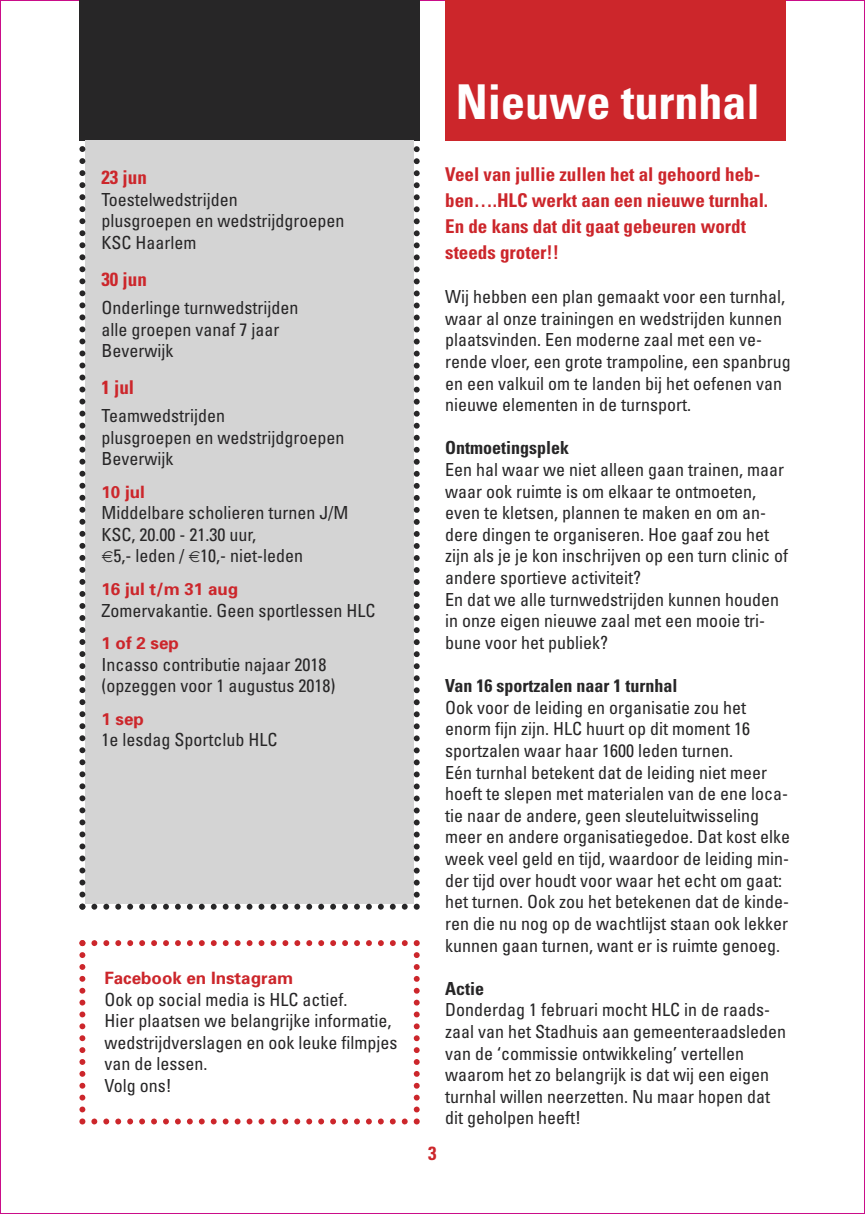
<style>
.page{position:relative;width:865px;height:1214px;background:#fff}
.page>*{position:absolute;margin:0;border:0;box-sizing:border-box;transform-origin:0 0}
.t1{font:700 condensed 48px "Univers";color:#fff}
.t2{font:700 condensed 19px/26px "Univers";color:#cc262b}
.t3{font:condensed 18px/21.6px "Univers";color:#272627}
.t4{font:700 condensed 18px "Univers";color:#272627}
.t5{font:700 17px "Univers";color:#cc262b}
</style>
<div class="page">
<div style="left:79px;top:0;width:341px;height:141px;background:#272627"></div>
<svg style="left:79px;top:940px;width:341px;height:184px"></svg>
<div style="left:445px;top:0;width:340px;height:141px;background:#cc262b"></div>
<div style="left:79px;top:140px;width:341px;height:769px;background:#d4d4d4"></div>
<p class="t2" style="left:101px;top:166px;width:47px">23 jun</p>
<p class="t3" style="left:101px;top:190px;width:244px">Toestelwedstrijden<br>plusgroepen en wedstrijdgroepen<br>KSC Haarlem</p>
<p class="t2" style="left:101px;top:268px;width:47px">30 jun</p>
<p class="t3" style="left:101px;top:298px;width:198px">Onderlinge turnwedstrijden alle groepen vanaf 7 jaar<br>Beverwijk</p>
<p class="t2" style="left:101px;top:376px;width:34px">1 jul</p>
<p class="t3" style="left:101px;top:406px;width:244px">Teamwedstrijden<br>plusgroepen en wedstrijdgroepen<br>Beverwijk</p>
<p class="t5" style="left:101px;top:485px;width:45px">10 jul</p>
<p class="t3" style="left:101px;top:503px;width:248px">Middelbare scholieren turnen J/M</p>
<p class="t3" style="left:101px;top:525px;width:156px">KSC, 20.00 - 21.30 uur,</p>
<p class="t3" style="left:113px;top:546px;width:191px">5,- leden / 10,- niet-leden</p>
<p class="t5" style="left:101px;top:582px;width:138px">16 jul t/m 31 aug</p>
<p class="t3" style="left:101px;top:600px;width:275px">Zomervakantie. Geen sportlessen HLC</p>
<p class="t5" style="left:101px;top:636px;width:79px">1 of 2 sep</p>
<p class="t3" style="left:101px;top:654px;width:235px">Incasso contributie najaar 2018 (opzeggen voor 1 augustus 2018)</p>
<p class="t5" style="left:101px;top:712px;width:44px">1 sep</p>
<p class="t3" style="left:101px;top:730px;width:177px">1e lesdag Sportclub HLC</p>
<p class="t5" style="left:104px;top:971px;width:190px">Facebook en Instagram</p>
<p class="t3" style="left:104px;top:989px;width:294px">Ook op social media is HLC actief.<br>Hier plaatsen we belangrijke informatie, wedstrijdverslagen en ook leuke filmpjes van de lessen.<br>Volg ons!</p>
<h1 class="t1" style="left:456px;top:85px;width:305px">Nieuwe turnhal</h1>
<p class="t2" style="left:428px;top:1141px;width:10px">3</p>
<p class="t2" style="left:445px;top:162px;width:324px">Veel van jullie zullen het al gehoord heb&shy;ben….HLC werkt aan een nieuwe turnhal.<br>En de kans dat dit gaat gebeuren wordt steeds groter!!</p>
<p class="t3" style="left:445px;top:287px;width:347px">Wij hebben een plan gemaakt voor een turnhal, waar al onze trainingen en wedstrijden kunnen plaatsvinden. Een moderne zaal met een ve&shy;rende vloer, een grote trampoline, een spanbrug en een valkuil om te landen bij het oefenen van nieuwe elementen in de turnsport.</p>
<p class="t4" style="left:445px;top:441px;width:125px">Ontmoetingsplek</p>
<p class="t3" style="left:445px;top:460px;width:344px">Een hal waar we niet alleen gaan trainen, maar waar ook ruimte is om elkaar te ontmoeten, even te kletsen, plannen te maken en om an&shy;dere dingen te organiseren. Hoe gaaf zou het zijn als je je kon inschrijven op een turn clinic of andere sportieve activiteit?<br>En dat we alle turnwedstrijden kunnen houden in onze eigen nieuwe zaal met een mooie tri&shy;bune voor het publiek?</p>
<p class="t4" style="left:445px;top:679px;width:234px">Van 16 sportzalen naar 1 turnhal</p>
<p class="t3" style="left:445px;top:698px;width:346px">Ook voor de leiding en organisatie zou het enorm fijn zijn. HLC huurt op dit moment 16 sportzalen waar haar 1600 leden turnen.<br>Eén turnhal betekent dat de leiding niet meer hoeft te slepen met materialen van de ene loca&shy;tie naar de andere, geen sleuteluitwisseling meer en andere organisatiegedoe. Dat kost elke week veel geld en tijd, waardoor de leiding min&shy;der tijd over houdt voor waar het echt om gaat: het turnen. Ook zou het betekenen dat de kinde&shy;ren die nu nog op de wachtlijst staan ook lekker kunnen gaan turnen, want er is ruimte genoeg.</p>
<p class="t4" style="left:445px;top:981px;width:40px">Actie</p>
<p class="t3" style="left:445px;top:1000px;width:342px">Donderdag 1 februari mocht HLC in de raads&shy;zaal van het Stadhuis aan gemeenteraadsleden van de ‘commissie ontwikkeling’ vertellen waarom het zo belangrijk is dat wij een eigen turnhal willen neerzetten. Nu maar hopen dat dit geholpen heeft!</p>
</div>
